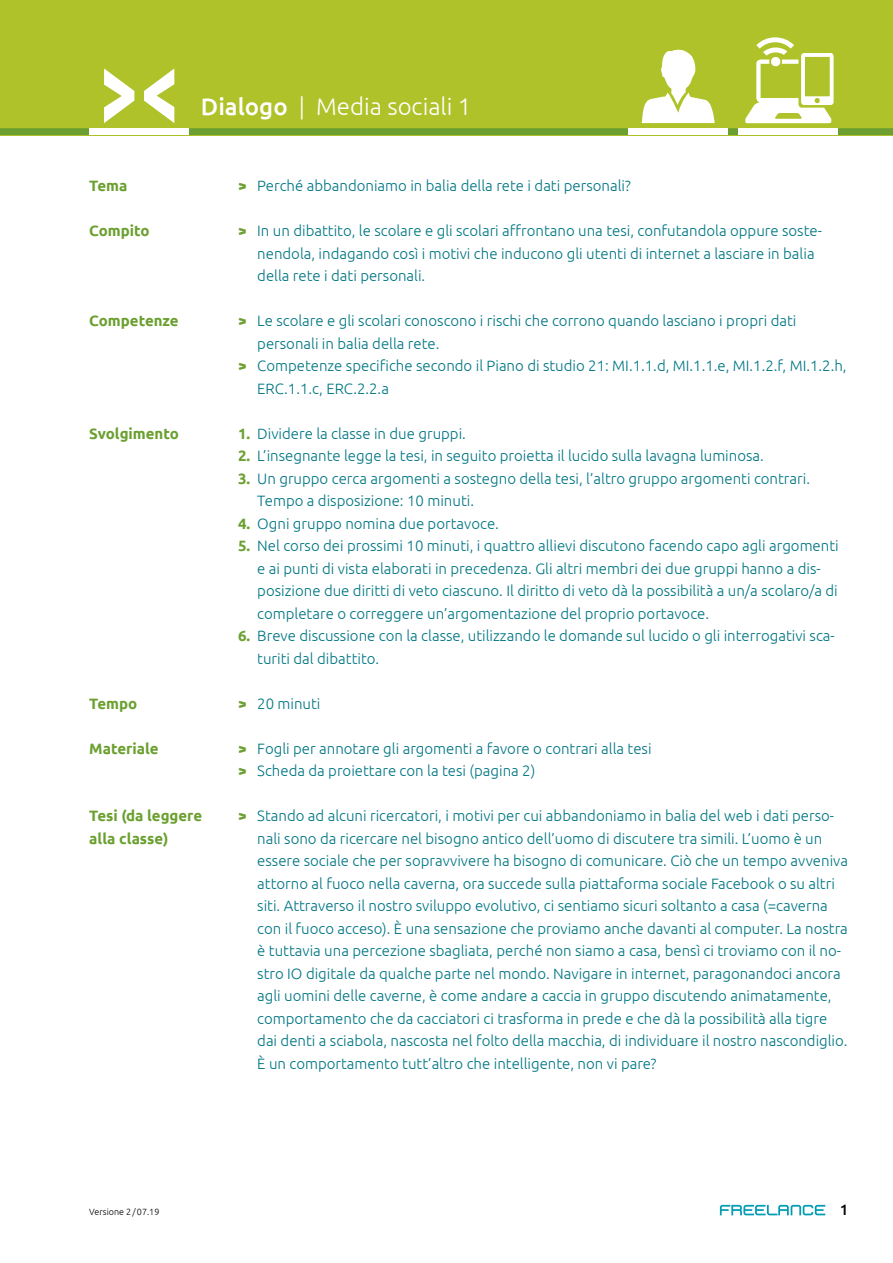
<style>
.page{position:relative;width:893px;height:1263px;background:#fff}
.page>*{position:absolute;margin:0;border:0;box-sizing:border-box;transform-origin:0 0}
.t1{font:300 24px "Ubuntu";color:#fff}
.t2{font:300 15px/22.5px "Ubuntu";color:#007683}
.t3{font:700 15px/22.5px "Ubuntu";color:#6ba030}
.t4{font:500 15px "Ubuntu";color:#000}
.t5{font:300 9px "Ubuntu";color:#000}
.s1{font-weight:500}
.s2{font-weight:700;color:#6ba030}
</style>
<div class="page">
<svg style="left:720px;top:1205px;width:105px;height:10px"></svg>
<div style="left:0;top:0;width:893px;height:135px;background:#afc229"></div>
<svg style="left:0;top:37px;width:893px;height:98px"></svg>
<h1 class="t1" style="left:201px;top:92px;width:272px"><span class="s1">Dialogo</span> | Media sociali 1</h1>
<p class="t3" style="left:89px;top:174px;width:40px">Tema</p>
<p class="t3" style="left:89px;top:219px;width:62px">Compito</p>
<p class="t3" style="left:89px;top:309px;width:91px">Competenze</p>
<p class="t3" style="left:89px;top:422px;width:91px">Svolgimento</p>
<p class="t3" style="left:89px;top:692px;width:49px">Tempo</p>
<p class="t3" style="left:89px;top:737px;width:71px">Materiale</p>
<p class="t3" style="left:89px;top:804px;width:114px">Tesi (da leggere alla classe)</p>
<p class="t2" style="left:238px;top:174px;width:394px"><span class="s2">&gt;</span> Perché abbandoniamo in balia della rete i dati personali?</p>
<p class="t2" style="left:257px;top:219px;width:566px;text-indent:-19px"><span class="s2">&gt;</span> In un dibattito, le scolare e gli scolari affrontano una tesi, confutandola oppure soste&shy;nendola, indagando così i motivi che inducono gli utenti di internet a lasciare in balia della rete i dati personali.</p>
<p class="t2" style="left:238px;top:309px;width:560px"><span class="s2">&gt;</span> Le scolare e gli scolari conoscono i rischi che corrono quando lasciano i propri dati</p>
<p class="t2" style="left:257px;top:332px;width:184px">personali in balia della rete.</p>
<p class="t2" style="left:238px;top:354px;width:610px"><span class="s2">&gt;</span> Competenze specifiche secondo il Piano di studio 21: MI.1.1.d, MI.1.1.e, MI.1.2.f, MI.1.2.h,</p>
<p class="t2" style="left:257px;top:377px;width:133px">ERC.1.1.c, ERC.2.2.a</p>
<p class="t2" style="left:238px;top:422px;width:229px"><span class="s2">1.</span> Dividere la classe in due gruppi.</p>
<p class="t2" style="left:238px;top:444px;width:527px"><span class="s2">2.</span> L’insegnante legge la tesi, in seguito proietta il lucido sulla lavagna luminosa.</p>
<p class="t2" style="left:257px;top:467px;width:554px;text-indent:-19px"><span class="s2">3.</span> Un gruppo cerca argomenti a sostegno della tesi, l’altro gruppo argomenti contrari.<br>Tempo a disposizione: 10 minuti.</p>
<p class="t2" style="left:238px;top:512px;width:262px"><span class="s2">4.</span> Ogni gruppo nomina due portavoce.</p>
<p class="t2" style="left:257px;top:534px;width:583px;text-indent:-19px"><span class="s2">5.</span> Nel corso dei prossimi 10 minuti, i quattro allievi discutono facendo capo agli argomenti e ai punti di vista elaborati in precedenza. Gli altri membri dei due gruppi hanno a dis&shy;posizione due diritti di veto ciascuno. Il diritto di veto dà la possibilità a un/a scolaro/a di completare o correggere un’argomentazione del proprio portavoce.</p>
<p class="t2" style="left:257px;top:624px;width:579px;text-indent:-19px"><span class="s2">6.</span> Breve discussione con la classe, utilizzando le domande sul lucido o gli interrogativi sca&shy;turiti dal dibattito.</p>
<p class="t2" style="left:238px;top:692px;width:84px"><span class="s2">&gt;</span> 20 minuti</p>
<p class="t2" style="left:238px;top:737px;width:415px"><span class="s2">&gt;</span> Fogli per annotare gli argomenti a favore o contrari alla tesi <span class="s2">&gt;</span> Scheda da proiettare con la tesi (pagina 2)</p>
<p class="t2" style="left:257px;top:804px;width:592px;text-indent:-19px"><span class="s2">&gt;</span> Stando ad alcuni ricercatori, i motivi per cui abbandoniamo in balia del web i dati perso&shy;nali sono da ricercare nel bisogno antico dell’uomo di discutere tra simili. L’uomo è un essere sociale che per sopravvivere ha bisogno di comunicare. Ciò che un tempo avveniva attorno al fuoco nella caverna, ora succede sulla piattaforma sociale Facebook o su altri siti. Attraverso il nostro sviluppo evolutivo, ci sentiamo sicuri soltanto a casa (=caverna con il fuoco acceso). È una sensazione che proviamo anche davanti al computer. La nostra è tuttavia una percezione sbagliata, perché non siamo a casa, bensì ci troviamo con il no&shy;stro IO digitale da qualche parte nel mondo. Navigare in internet, paragonandoci ancora agli uomini delle caverne, è come andare a caccia in gruppo discutendo animatamente, comportamento che da cacciatori ci trasforma in prede e che dà la possibilità alla tigre dai denti a sciabola, nascosta nel folto della macchia, di individuare il nostro nascondiglio.<br>È un comportamento tutt’altro che intelligente, non vi pare?</p>
<p class="t5" style="left:89px;top:1206px;width:72px">Versione 2/07.19</p>
<p class="t4" style="left:840px;top:1200px;width:10px">1</p>
</div>
